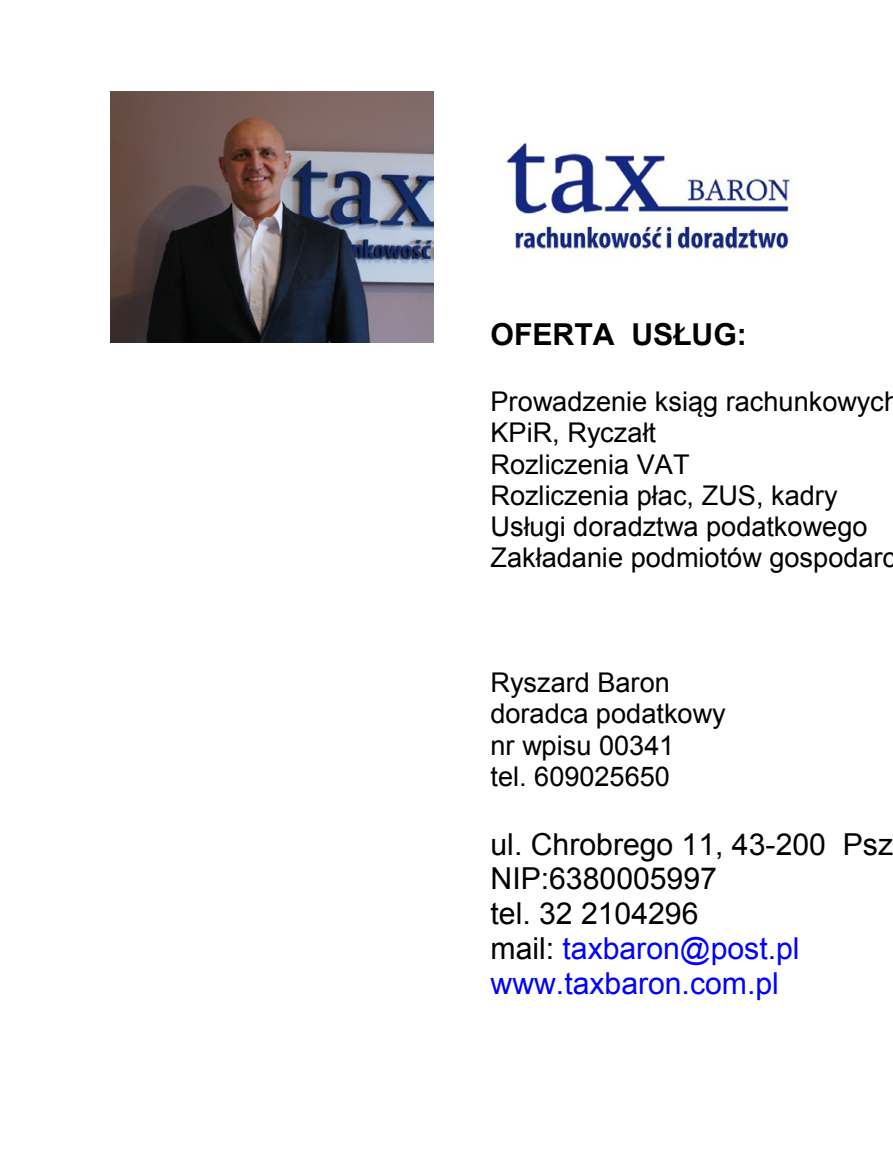
<style>
.page{position:relative;width:893px;height:1149px;background:#fff}
.page>*{position:absolute;margin:0;border:0;box-sizing:border-box;transform-origin:0 0}
.t1{font:30.15px/34.7px "Arial";color:#000}
.t2{font:700 30.15px "Arial";color:#000}
.t3{font:27.15px/31.2px "Arial";color:#000}
.t4{font:27.15px/31.2px "Arial";color:#000}
.s1{color:#00f}
</style>
<div class="page">
<img style="left:506px;top:143px;width:286px;height:110px">
<img style="left:111px;top:92px;width:323px;height:250px">
<p class="t2" style="left:490px;top:314px;width:258px">OFERTA USŁUG:</p>
<p class="t3" style="left:490px;top:386px;width:410px">Prowadzenie ksiąg rachunkowych<br>KPiR, Ryczałt</p>
<p class="t4" style="left:490px;top:448px;width:201px">Rozliczenia VAT</p>
<p class="t3" style="left:490px;top:480px;width:407px">Rozliczenia płac, ZUS, kadry<br>Usługi doradztwa podatkowego<br>Zakładanie podmiotów gospodarc</p>
<p class="t4" style="left:490px;top:667px;width:237px">Ryszard Baron doradca podatkowy nr wpisu 00341<br>tel. 609025650</p>
<p class="t1" style="left:490px;top:826px;width:404px">ul. Chrobrego 11, 43-200 Psz<br>NIP:6380005997<br>tel. 32 2104296<br>mail: <span class="s1">taxbaron@post.pl www.taxbaron.com.pl</span></p>
</div>
